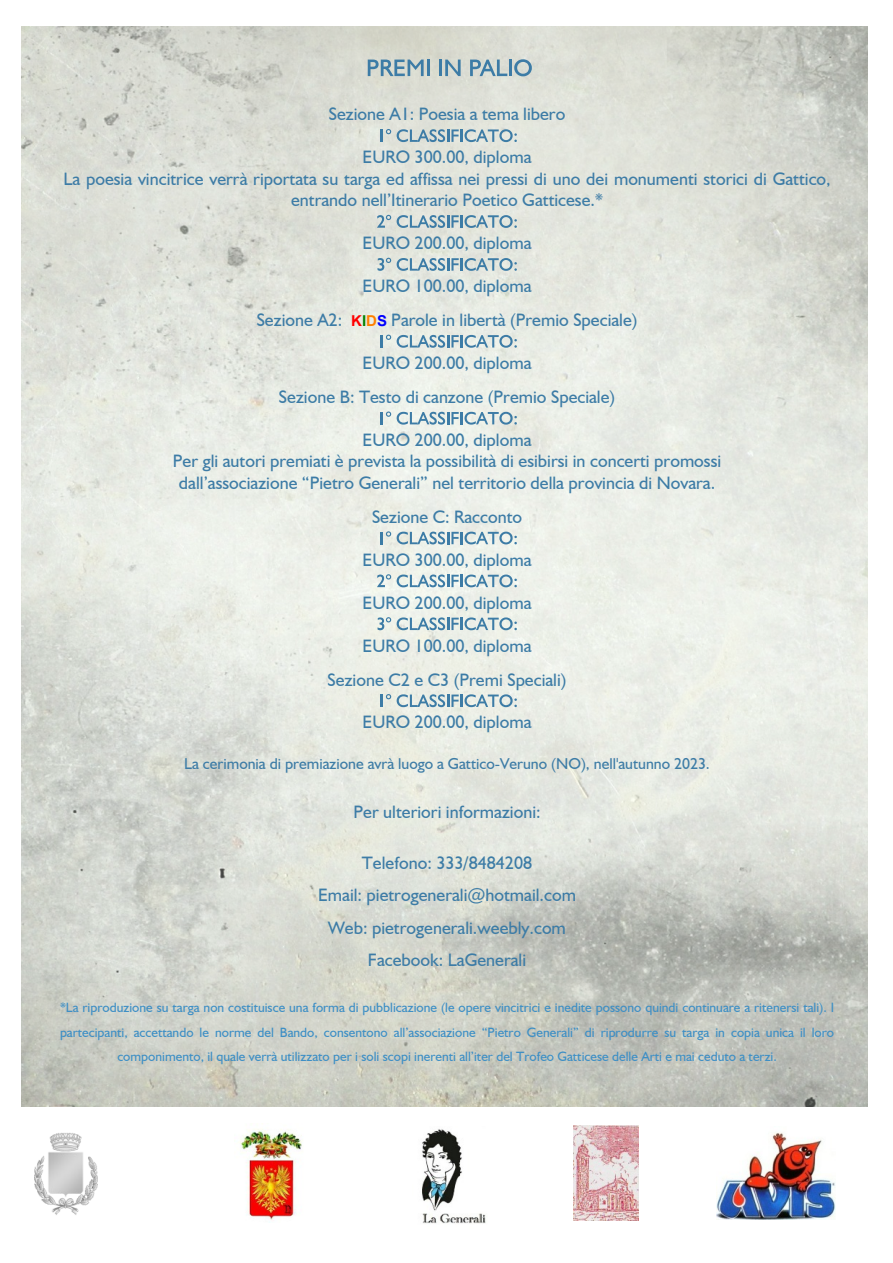
<style>
.page{position:relative;width:893px;height:1263px;background:#fff}
.page>*{position:absolute;margin:0;border:0;box-sizing:border-box;transform-origin:0 0}
.t1{font:18px/21.5px "Humanist 521 BT";color:#3d7ca6;text-align:center}
.t2{font:15.75px "Humanist 521 BT";color:#3d7ca6}
.t3{font:13.5px/24.2px "Humanist 521 BT";color:#3e8fc5;text-align:center}
.s1{font-family:"Arial";font-weight:700;font-size:15px;color:#f00}
.s2{font-family:"Arial";font-weight:700;font-size:15px;color:#008000}
.s3{font-family:"Arial";font-weight:700;font-size:15px;color:#ff8000}
.s4{font-family:"Arial";font-weight:700;font-size:15px;color:#00f}
</style>
<div class="page">
<img style="left:22px;top:27px;width:846px;height:1079px">
<svg style="left:368px;top:60px;width:56px;height:16px"></svg>
<hr style="left:427px;top:60px;width:3px;height:16px;background:#3d7ca6">
<hr style="left:439px;top:60px;width:3px;height:16px;background:#3d7ca6">
<svg style="left:445px;top:60px;width:16px;height:16px"></svg>
<svg style="left:470px;top:60px;width:37px;height:16px"></svg>
<hr style="left:509px;top:60px;width:3px;height:16px;background:#3d7ca6">
<svg style="left:514px;top:59px;width:18px;height:17px"></svg>
<svg style="left:380px;top:129px;width:11px;height:13px"></svg>
<svg style="left:397px;top:129px;width:120px;height:13px;background:#a2bbc6"></svg>
<svg style="left:377px;top:215px;width:14px;height:13px"></svg>
<svg style="left:397px;top:215px;width:120px;height:13px;background:#a2bcc7"></svg>
<svg style="left:378px;top:258px;width:13px;height:13px"></svg>
<svg style="left:397px;top:258px;width:120px;height:13px;background:#a3bdc9"></svg>
<svg style="left:380px;top:335px;width:11px;height:12px"></svg>
<svg style="left:397px;top:335px;width:120px;height:13px;background:#a7c1cd"></svg>
<svg style="left:380px;top:411px;width:11px;height:13px"></svg>
<svg style="left:397px;top:412px;width:120px;height:13px;background:#a9c3cf"></svg>
<svg style="left:380px;top:531px;width:11px;height:13px"></svg>
<svg style="left:397px;top:532px;width:120px;height:12px"></svg>
<svg style="left:377px;top:574px;width:14px;height:13px"></svg>
<svg style="left:397px;top:574px;width:120px;height:13px;background:#abc5d1"></svg>
<svg style="left:378px;top:617px;width:13px;height:13px"></svg>
<svg style="left:397px;top:617px;width:120px;height:13px;background:#a9c4cf"></svg>
<svg style="left:380px;top:694px;width:11px;height:13px"></svg>
<svg style="left:397px;top:694px;width:120px;height:13px;background:#a8c2cd"></svg>
<img style="left:716px;top:1132px;width:119px;height:88px">
<img style="left:240px;top:1129px;width:62px;height:91px">
<img style="left:574px;top:1125px;width:65px;height:95px">
<img style="left:422px;top:1129px;width:64px;height:95px">
<img style="left:35px;top:1133px;width:63px;height:82px">
<p class="t1" style="left:329px;top:105px;width:238px">Sezione A1: Poesia a tema libero</p>
<p class="t1" style="left:63px;top:148px;width:769px">EURO 300.00, diploma<br>La poesia vincitrice verrà riportata su targa ed affissa nei pressi di uno dei monumenti storici di Gattico, entrando nell’Itinerario Poetico Gatticese.*</p>
<p class="t1" style="left:363px;top:234px;width:170px">EURO 200.00, diploma</p>
<p class="t1" style="left:257px;top:270px;width:382px;line-height:33.9px">EURO 100.00, diploma<br>Sezione A2: <span class="s1">K</span><span class="s2">I</span><span class="s3">D</span><span class="s4">S</span> Parole in libertà (Premio Speciale)</p>
<p class="t1" style="left:279px;top:347px;width:338px;line-height:33.9px">EURO 200.00, diploma<br>Sezione B: Testo di canzone (Premio Speciale)</p>
<p class="t1" style="left:173px;top:430px;width:550px">EURO 200.00, diploma<br>Per gli autori premiati è prevista la possibilità di esibirsi in concerti promossi dall’associazione “Pietro Generali” nel territorio della provincia di Novara.</p>
<p class="t1" style="left:372px;top:507px;width:152px">Sezione C: Racconto</p>
<p class="t1" style="left:363px;top:550px;width:170px">EURO 300.00, diploma</p>
<p class="t1" style="left:363px;top:593px;width:170px">EURO 200.00, diploma</p>
<p class="t1" style="left:328px;top:630px;width:240px;line-height:33.9px">EURO 100.00, diploma<br>Sezione C2 e C3 (Premi Speciali)</p>
<p class="t1" style="left:363px;top:713px;width:170px">EURO 200.00, diploma</p>
<p class="t2" style="left:184px;top:757px;width:527px">La cerimonia di premiazione avrà luogo a Gattico-Veruno (NO), nell'autunno 2023.</p>
<p class="t1" style="left:353px;top:803px;width:189px">Per ulteriori informazioni:</p>
<p class="t1" style="left:318px;top:848px;width:259px;line-height:32.2px">Telefono: 333/8484208<br>Email: pietrogenerali@hotmail.com<br>Web: pietrogenerali.weebly.com<br>Facebook: LaGenerali</p>
<p class="t3" style="left:60px;top:997px;width:776px">*La riproduzione su targa non costituisce una forma di pubblicazione (le opere vincitrici e inedite possono quindi continuare a ritenersi tali). I partecipanti, accettando le norme del Bando, consentono all’associazione “Pietro Generali” di riprodurre su targa in copia unica il loro componimento, il quale verrà utilizzato per i soli scopi inerenti all’iter del Trofeo Gatticese delle Arti e mai ceduto a terzi.</p>
</div>
